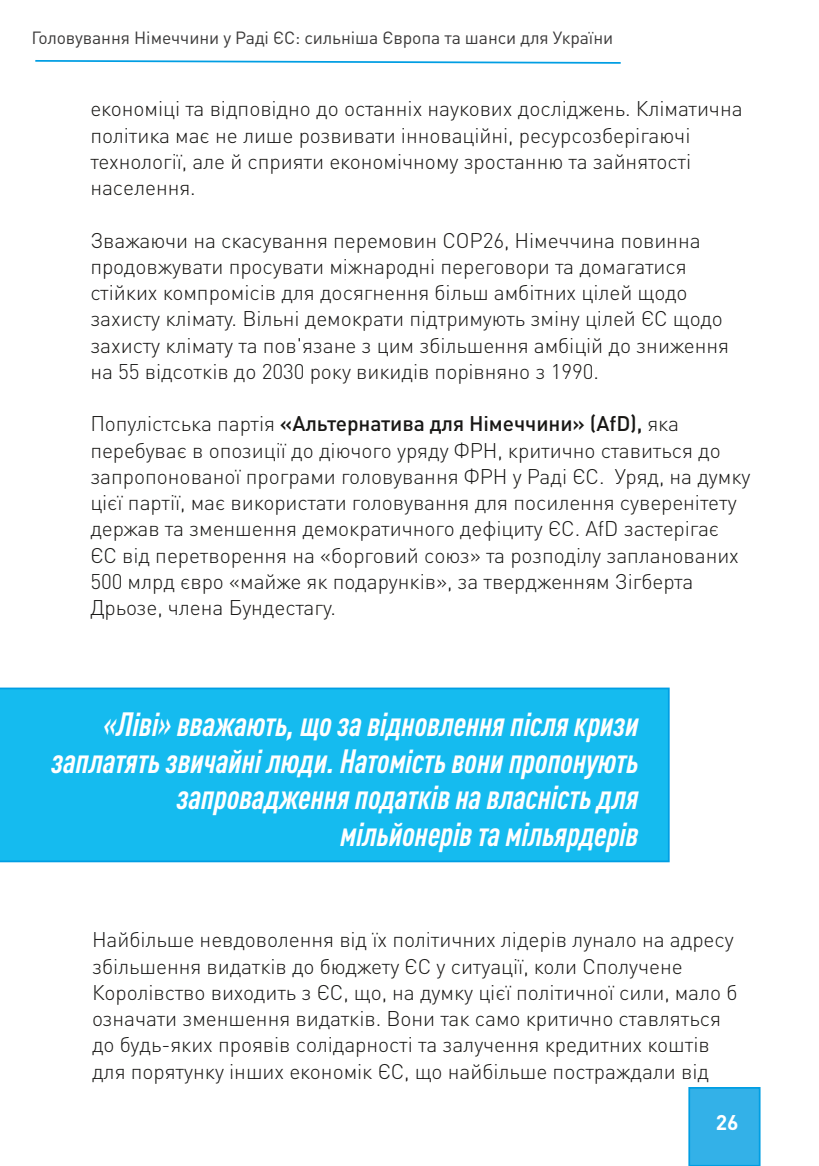
<style>
.page{position:relative;width:819px;height:1166px;background:#fff}
.page>*{position:absolute;margin:0;border:0;box-sizing:border-box;transform-origin:0 0}
.t1{font:italic 700 condensed 33.25px/36.8px "DIN Pro";color:#fff;text-align:right}
.t2{font:300 21px/26.2px "DIN Pro";letter-spacing:-.005em;color:#181715}
.t3{font:700 21px "DIN Pro";color:#fff}
.t4{font:17.5px "DIN Pro";letter-spacing:-.005em;color:#3a3939}
.s1{font-weight:500}
</style>
<div class="page">
<div style="left:689px;top:1088px;width:70px;height:78px;background:#33b1e8"></div>
<div style="left:688px;top:1087px;width:72px;height:79px;border:2px solid #009ee3"></div>
<svg style="left:35px;top:60px;width:586px;height:4px"></svg>
<div style="left:0;top:687px;width:669px;height:175px;background:#15bbef"></div>
<p class="t4" style="left:31px;top:26px;width:583px">Головування Німеччини у Раді ЄС: сильніша Європа та шанси для України</p>
<p class="t2" style="left:90px;top:95px;width:654px">економіці та відповідно до останніх наукових досліджень. Кліматична політика має не лише розвивати інноваційні, ресурсозберігаючі технології, але й сприяти економічному зростанню та зайнятості населення.</p>
<p class="t2" style="left:90px;top:226px;width:640px">Зважаючи на скасування перемовин COP26, Німеччина повинна продовжувати просувати міжнародні переговори та домагатися стійких компромісів для досягнення більш амбітних цілей щодо захисту клімату. Вільні демократи підтримують зміну цілей ЄС щодо захисту клімату та пов'язане з цим збільшення амбіцій до зниження на 55 відсотків до 2030 року викидів порівняно з 1990.</p>
<p class="t2" style="left:90px;top:410px;width:661px">Популістська партія <span class="s1">«Альтернатива для Німеччини» (AfD),</span> яка перебуває в опозиції до діючого уряду ФРН, критично ставиться до запропонованої програми головування ФРН у Раді ЄС. Уряд, на думку цієї партії, має використати головування для посилення суверенітету держав та зменшення демократичного дефіциту ЄС. AfD застерігає ЄС від перетворення на «борговий союз» та розподілу запланованих 500 млрд євро «майже як подарунків», за твердженням Зігберта Дрьозе, члена Бундестагу.</p>
<h1 class="t1" style="left:52px;top:705px;width:588px">«Ліві» вважають, що за відновлення після кризи заплатять звичайні люди. Натомість вони пропонують запровадження податків на власність для мільйонерів та мільярдерів</h1>
<p class="t2" style="left:92px;top:926px;width:647px">Найбільше невдоволення від їх політичних лідерів лунало на адресу збільшення видатків до бюджету ЄС у ситуації, коли Сполучене Королівство виходить з ЄС, що, на думку цієї політичної сили, мало б означати зменшення видатків. Вони так само критично ставляться до будь-яких проявів солідарності та залучення кредитних коштів для порятунку інших економік ЄС, що найбільше постраждали від</p>
<p class="t3" style="left:715px;top:1108px;width:24px">26</p>
</div>
